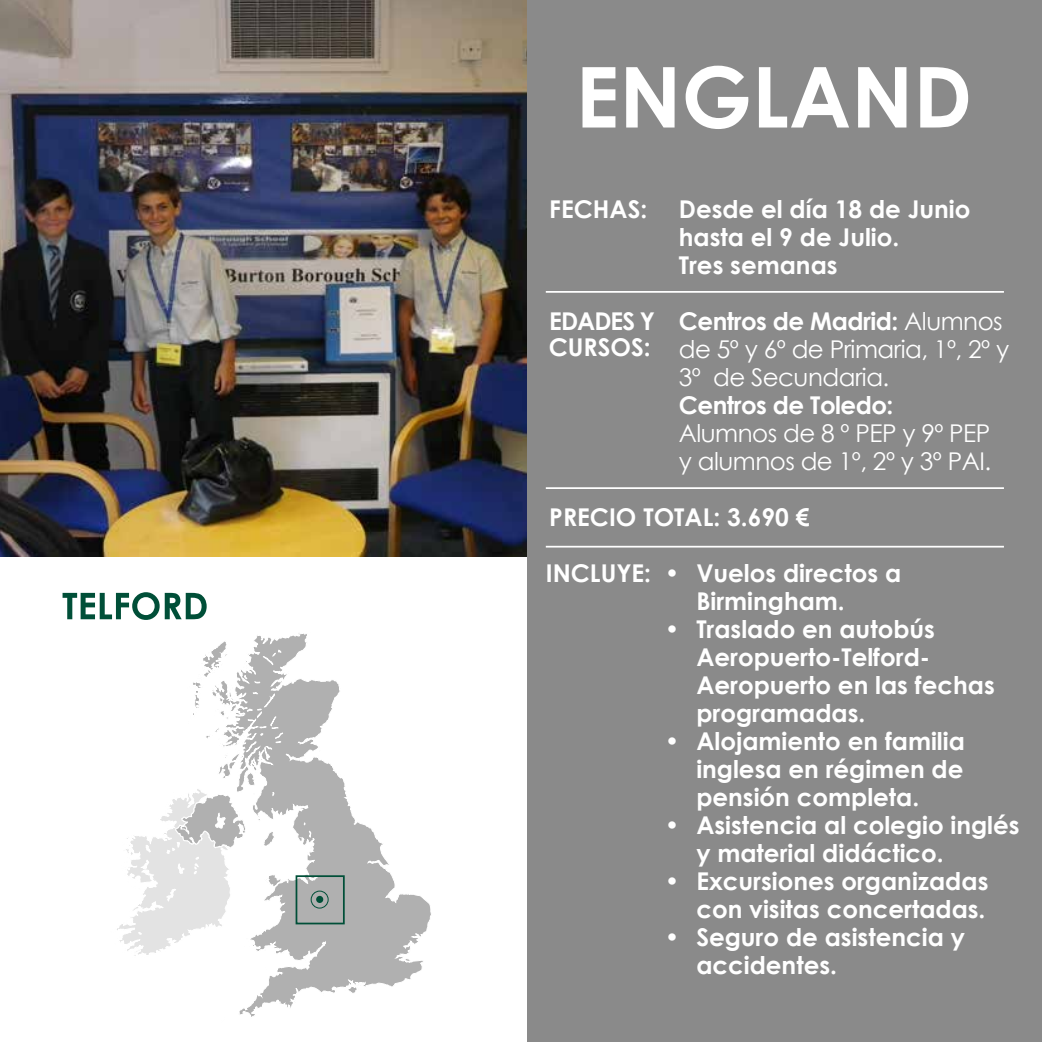
<style>
.page{position:relative;width:1042px;height:1042px;background:#fff}
.page>*{position:absolute;margin:0;border:0;box-sizing:border-box;transform-origin:0 0}
.t1{font:700 84px "Century Gothic";color:#fff}
.t2{font:700 24.5px/28px "Century Gothic";color:#fff}
.t3{font:24.5px/28px "Century Gothic";letter-spacing:-.02em;color:#fff}
.t4{font:700 24.5px "Century Gothic";letter-spacing:-.02em;color:#fff}
.s1{font-weight:700}
</style>
<div class="page">
<img style="left:0;top:0;width:527px;height:557px">
<div style="left:527px;top:0;width:515px;height:1042px;background:#8a8a8a"></div>
<svg style="left:63px;top:592px;width:144px;height:28px"></svg>
<svg style="left:117px;top:799px;width:58px;height:157px"></svg>
<svg style="left:175px;top:633px;width:256px;height:384px"></svg>
<div style="left:296px;top:875px;width:49px;height:49px;border:2px solid #004f38"></div>
<div style="left:311px;top:890px;width:18px;height:18px;border:1px solid #004f38;border-radius:50%"></div>
<div style="left:316px;top:896px;width:7px;height:7px;background:#004f38;border-radius:50%"></div>
<hr style="left:546px;top:291px;width:458px;height:2px;background:#fff">
<hr style="left:546px;top:487px;width:458px;height:2px;background:#fff">
<hr style="left:546px;top:546px;width:458px;height:1px;background:#fff">
<h1 class="t1" style="left:575px;top:33px;width:398px">ENGLAND</h1>
<p class="t2" style="left:549px;top:194px;width:99px">FECHAS:</p>
<p class="t2" style="left:679px;top:194px;width:293px">Desde el día 18 de Junio hasta el 9 de Julio.<br>Tres semanas</p>
<p class="t3" style="left:679px;top:307px;width:332px;text-indent:-130px"><span class="s1">EDADES Y Centros de Madrid:</span> Alumnos de 5º y 6º de Primaria, 1º, 2º y<br>3º de Secundaria.</p>
<p class="t4" style="left:679px;top:387px;width:216px">Centros de Toledo:</p>
<p class="t3" style="left:679px;top:419px;width:314px">Alumnos de 8 º PEP y 9º PEP y alumnos de 1º, 2º y 3º PAI.</p>
<p class="t2" style="left:549px;top:502px;width:262px">PRECIO TOTAL: 3.690 €</p>
<p class="t2" style="left:696px;top:558px;width:206px;text-indent:-151px">INCLUYE: • Vuelos directos a<br>Birmingham.</p>
<p class="t2" style="left:696px;top:614px;width:300px;text-indent:-32px">• Traslado en autobús<br>Aeropuerto-Telford-<br>Aeropuerto en las fechas programadas.</p>
<p class="t2" style="left:696px;top:726px;width:270px;text-align:justify;text-indent:-32px">• Alojamiento en familia inglesa en régimen de pensión completa.</p>
<p class="t2" style="left:696px;top:810px;width:325px;text-indent:-32px">• Asistencia al colegio inglés y material didáctico.</p>
<p class="t2" style="left:665px;top:866px;width:325px;text-align:right">• Excursiones organizadas con visitas concertadas.</p>
<p class="t2" style="left:696px;top:922px;width:270px;text-indent:-32px">• Seguro de asistencia y accidentes.</p>
<p class="t2" style="left:549px;top:332px;width:103px">CURSOS:</p>
</div>
